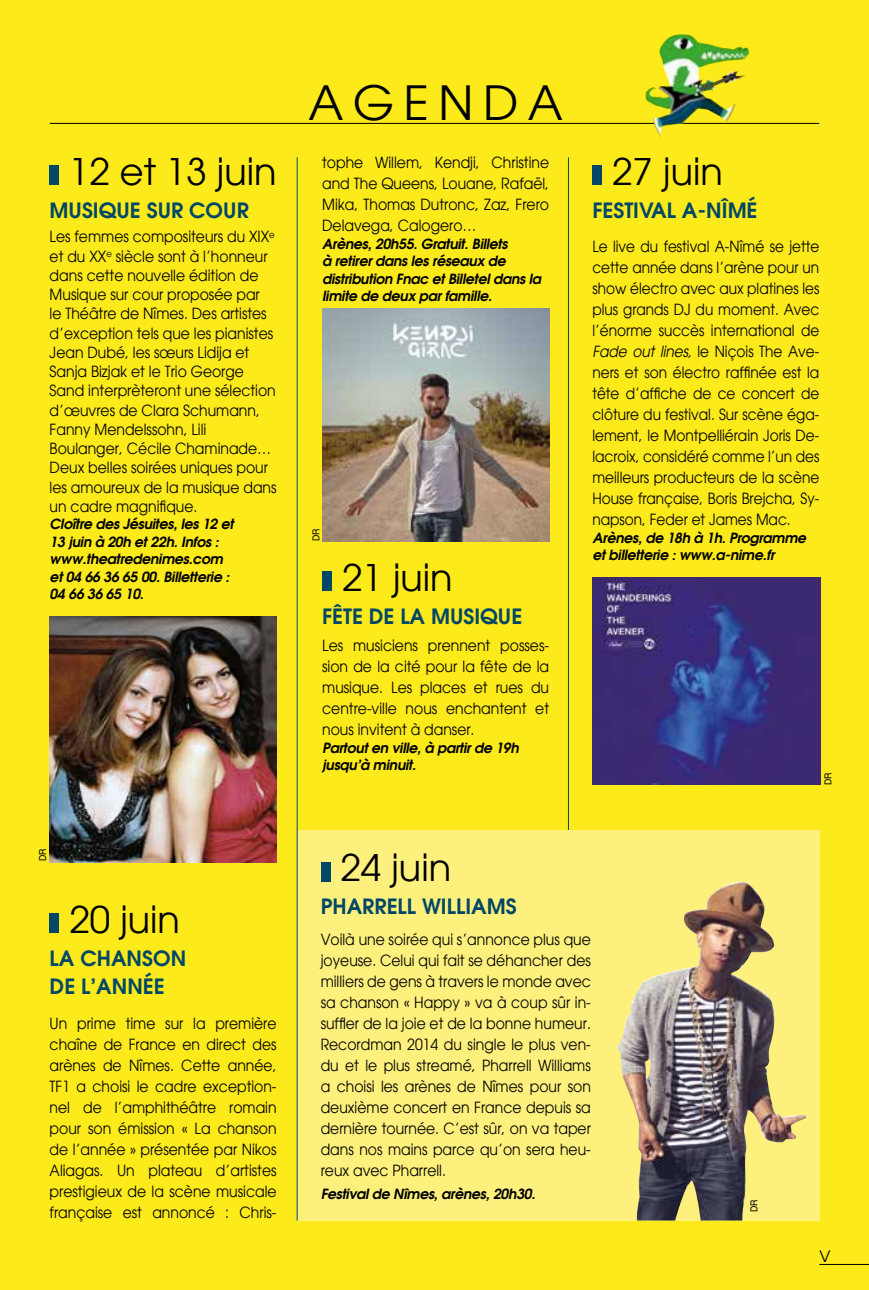
<style>
.page{position:relative;width:869px;height:1290px;background:#fff}
.page>*{position:absolute;margin:0;border:0;box-sizing:border-box;transform-origin:0 0}
.t1{font:47.25px "Avant Garde";letter-spacing:.2em;color:#000}
.Date_-_Agenda{font:36.75px "Avant Garde";color:#000}
.titre_ok_agenda{font:600 21px/28px "Avant Garde";color:#004767}
.t2{font:15.75px "Avant Garde";color:#000}
.Texte_courant{font:15.4px/21px "Avant Garde";color:#000;text-align:justify;scale:.91 1}
.Texte_courant-2{font:15.4px/21px "Avant Garde";color:#000;text-align:justify;scale:.89 1}
.titre_ok_agenda-2{font:15.4px/19.2px "Avant Garde";color:#000;scale:.91 1}
.Infos_-_Agenda{font:italic 600 14px/17.5px "Avant Garde";color:#000}
.Crédit{font:9.62px "Helvetica LT Std";letter-spacing:-.03em;color:#000;scale:.91 1}
.s1{font-style:italic}
</style>
<div class="page">
<div style="left:0;top:0;width:868px;height:1290px;background:#fcea1b"></div>
<hr style="left:819px;top:1264px;width:49px;height:1px;background:#000">
<hr style="left:568px;top:158px;width:1px;height:1062px;background:#004767">
<div style="left:50px;top:166px;width:9px;height:19px;background:#004767"></div>
<img style="left:50px;top:616px;width:226px;height:246px">
<div style="left:50px;top:913px;width:9px;height:20px;background:#004767"></div>
<img style="left:322px;top:308px;width:227px;height:233px">
<div style="left:322px;top:571px;width:10px;height:20px;background:#004767"></div>
<div style="left:592px;top:166px;width:9px;height:19px;background:#004767"></div>
<img style="left:592px;top:578px;width:227px;height:206px">
<hr style="left:50px;top:123px;width:769px;height:1px;background:#000">
<div style="left:297px;top:830px;width:522px;height:390px;background:#fdf07c"></div>
<div style="left:320px;top:862px;width:10px;height:19px;background:#004767"></div>
<img style="left:617px;top:881px;width:188px;height:339px">
<hr style="left:297px;top:158px;width:1px;height:1062px;background:#004767">
<img style="left:645px;top:34px;width:100px;height:103px">
<p class="Date_-_Agenda" style="left:69px;top:150px;width:209px">12 et 13 juin</p>
<p class="titre_ok_agenda" style="left:50px;top:196px;width:201px">MUSIQUE SUR COUR</p>
<p class="titre_ok_agenda-2" style="left:50px;top:227px;width:251px">Les femmes compositeurs du XIX<sup>e </sup>et du XX<sup>e</sup> siècle sont à l’honneur dans cette nouvelle édition de<br>Musique sur cour proposée par<br>le Théâtre de Nîmes. Des artistes d’exception tels que les pianistes<br>Jean Dubé, les sœurs Lidija et<br>Sanja Bizjak et le Trio George<br>Sand interprèteront une sélection d’œuvres de Clara Schumann,<br>Fanny Mendelssohn, Lili<br>Boulanger, Cécile Chaminade…<br>Deux belles soirées uniques pour les amoureux de la musique dans un cadre magnifique.</p>
<p class="Infos_-_Agenda" style="left:50px;top:515px;width:189px">Cloître desJésuites,les12 et<br>13 juin à 20h et22h.Infos : www.theatredenimes.com et04 66 36 65 00.Billetterie :<br>04 66 36 65 10.</p>
<p class="Crédit" style="left:37px;top:861px;width:15px;rotate:-90deg">DR</p>
<p class="Date_-_Agenda" style="left:69px;top:898px;width:112px">20 juin</p>
<p class="titre_ok_agenda" style="left:50px;top:944px;width:138px">LA CHANSON<br>DE L’ANNÉE</p>
<p class="Texte_courant" style="left:50px;top:1013px;width:251px">Un prime time sur la première chaîne de France en direct des arènes de Nîmes. Cette année, TF1 a choisi le cadre exception&shy;nel de l’amphithéâtre romain pour son émission « La chanson de l’année » présentée par Nikos Aliagas. Un plateau d’artistes prestigieux de la scène musicale française est annoncé : Chris-</p>
<p class="t1" style="left:308px;top:74px;width:255px">AGENDA</p>
<p class="Texte_courant" style="left:322px;top:152px;width:251px">tophe Willem, Kendji, Christine and The Queens, Louane, Rafaël, Mika, Thomas Dutronc, Zaz, Frero Delavega, Calogero…</p>
<p class="Infos_-_Agenda" style="left:322px;top:234px;width:223px">Arènes,20h55.Gratuit.Billets<br>à retirerdanslesréseaux de distribution Fnac etBilleteldansla limite de deux parfamille.</p>
<p class="Crédit" style="left:310px;top:541px;width:15px;rotate:-90deg">DR</p>
<p class="Date_-_Agenda" style="left:342px;top:555px;width:112px">21 juin</p>
<p class="titre_ok_agenda" style="left:322px;top:601px;width:201px">FÊTE DE LA MUSIQUE</p>
<p class="Texte_courant" style="left:322px;top:635px;width:251px">Les musiciens prennent posses&shy;sion de la cité pour la fête de la musique. Les places et rues du centre-ville nous enchantent et nous invitent à danser.</p>
<p class="Infos_-_Agenda" style="left:322px;top:738px;width:201px">Partouten ville,à partirde 19h jusqu’à minuit.</p>
<p class="Date_-_Agenda" style="left:612px;top:150px;width:112px">27 juin</p>
<p class="titre_ok_agenda" style="left:592px;top:196px;width:166px">FESTIVAL A-NÎMÉ</p>
<p class="Texte_courant-2" style="left:592px;top:236px;width:256px">Le live du festival A-Nîmé se jette cette année dans l’arène pour un show électro avec aux platines les plus grands DJ du moment. Avec l’énorme succès international de <span class="s1">Fade out lines,</span> le Niçois The Ave&shy;ners et son électro raffinée est la tête d’affiche de ce concert de clôture du festival. Sur scène éga&shy;lement, le Montpelliérain Joris De&shy;lacroix, considéré comme l’un des meilleurs producteurs de la scène House française, Boris Brejcha, Sy&shy;napson, Feder et James Mac.</p>
<p class="Infos_-_Agenda" style="left:592px;top:528px;width:218px">Arènes,de 18h à 1h.Programme etbilletterie :www.a-nime.fr</p>
<p class="Crédit" style="left:822px;top:785px;width:15px;rotate:-90deg">DR</p>
<p class="Date_-_Agenda" style="left:340px;top:846px;width:112px">24 juin</p>
<p class="titre_ok_agenda" style="left:320px;top:892px;width:197px">PHARRELL WILLIAMS</p>
<p class="Texte_courant" style="left:320px;top:929px;width:298px">Voilà une soirée qui s’annonce plus que joyeuse. Celui qui fait se déhancher des milliers de gens à travers le monde avec sa chanson « Happy » va à coup sûr in&shy;suffler de la joie et de la bonne humeur.<br>Recordman 2014 du single le plus ven&shy;du et le plus streamé, Pharrell Williams a choisi les arènes de Nîmes pour son deuxième concert en France depuis sa dernière tournée. C’est sûr, on va taper dans nos mains parce qu’on sera heu&shy;reux avec Pharrell.</p>
<p class="Infos_-_Agenda" style="left:320px;top:1184px;width:219px">Festivalde Nîmes,arènes,20h30.</p>
<p class="Crédit" style="left:748px;top:1212px;width:15px;rotate:-90deg">DR</p>
<p class="t2" style="left:819px;top:1246px;width:13px">V</p>
</div>
